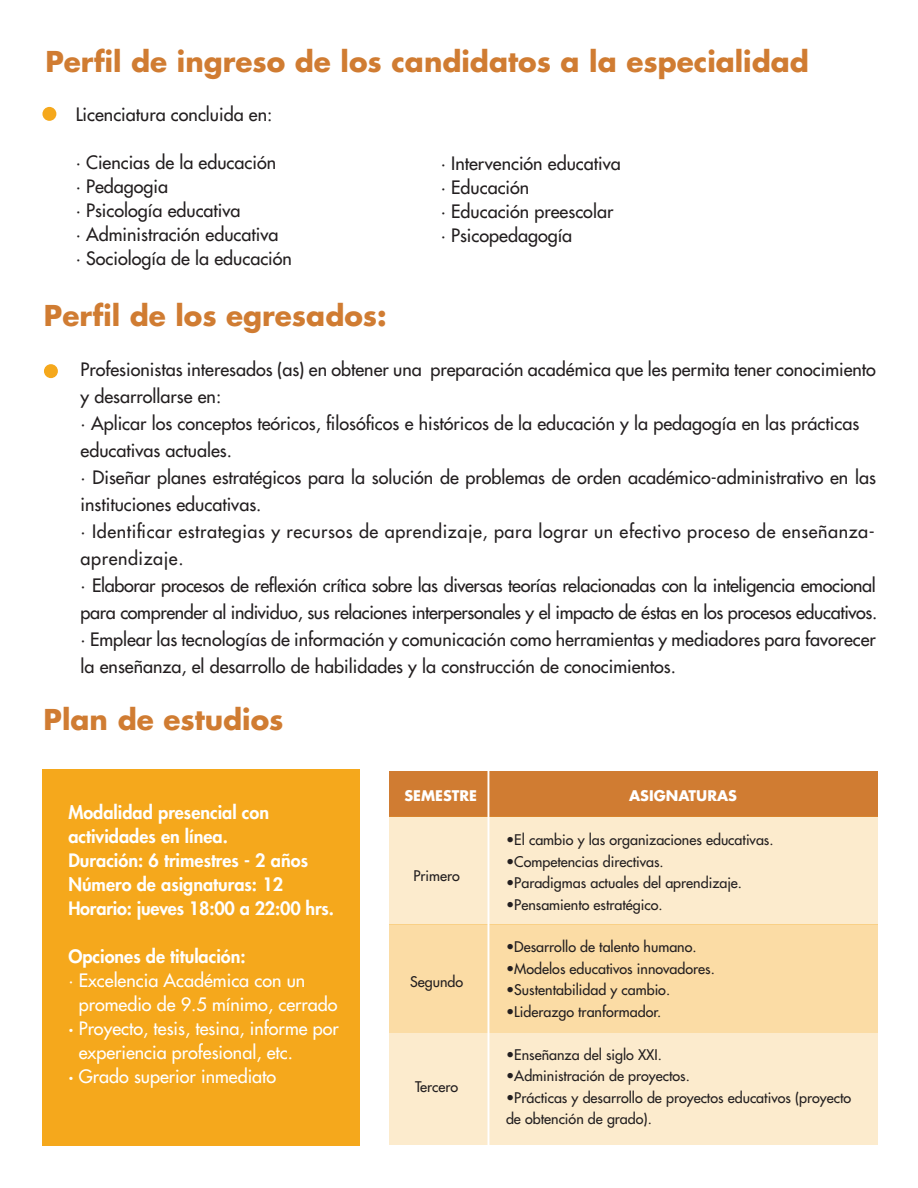
<style>
.page{position:relative;width:918px;height:1188px;background:#fff}
.page>*{position:absolute;margin:0;border:0;box-sizing:border-box;transform-origin:0 0}
.t1{font:700 27.9px "Futura Std";color:#d07c32}
.t2{font:500 18px/27px "Futura Std";color:#231f20}
.t3{font:800 18px/24px "Futura Std";color:#fff}
.t4{font:500 18px "Futura Std";color:#fff}
.t5{font:500 14.25px/21.5px "Futura Std";color:#231f20}
.t6{font:700 14.25px "Futura Std";color:#fff}
.s1{font-weight:800}
</style>
<div class="page">
<div style="left:42px;top:107px;width:14px;height:14px;background:#f5a81c;border-radius:50%"></div>
<div style="left:389px;top:771px;width:489px;height:46px;background:#d07c32"></div>
<div style="left:389px;top:817px;width:489px;height:108px;background:#fcebcd"></div>
<div style="left:389px;top:925px;width:489px;height:108px;background:#fbdca5"></div>
<div style="left:389px;top:1033px;width:489px;height:112px;background:#fcebcd"></div>
<hr style="left:488px;top:769px;width:1px;height:419px;background:#fff">
<div style="left:42px;top:769px;width:318px;height:376px;background:#f5a81c"></div>
<div style="left:44px;top:364px;width:14px;height:14px;background:#f5a81c;border-radius:50%"></div>
<h1 class="t1" style="left:45px;top:43px;width:765px">Perfil de ingreso de los candidatos a la especialidad</h1>
<p class="t2" style="left:76px;top:101px;width:198px">Licenciatura concluida en:</p>
<p class="t2" style="left:76px;top:150px;width:218px;line-height:24px">· Ciencias de la educación<br>· Pedagogia<br>· Psicología educativa<br>· Administración educativa<br>· Sociología de la educación</p>
<p class="t2" style="left:441px;top:151px;width:182px;line-height:24px">· Intervención educativa · Educación<br>· Educación preescolar · Psicopedagogía</p>
<h1 class="t1" style="left:44px;top:297px;width:344px">Perfil de los egresados:</h1>
<p class="t2" style="left:81px;top:356px;width:798px">Profesionistas interesados (as) en obtener una preparación académica que les permita tener conocimiento y desarrollarse en:<br>· Aplicar los conceptos teóricos, filosóficos e históricos de la educación y la pedagogía en las prácticas educativas actuales.<br>· Diseñar planes estratégicos para la solución de problemas de orden académico-administrativo en las instituciones educativas.<br>· Identificar estrategias y recursos de aprendizaje, para lograr un efectivo proceso de enseñanza&shy;aprendizaje.<br>· Elaborar procesos de reflexión crítica sobre las diversas teorías relacionadas con la inteligencia emocional para comprender al individuo, sus relaciones interpersonales y el impacto de éstas en los procesos educativos. · Emplear las tecnologías de información y comunicación como herramientas y mediadores para favorecer la enseñanza, el desarrollo de habilidades y la construcción de conocimientos.</p>
<h1 class="t1" style="left:44px;top:701px;width:241px">Plan de estudios</h1>
<p class="t3" style="left:68px;top:801px;width:267px">Modalidad presencial con actividades en línea.<br>Duración: 6 trimestres - 2 años<br>Número de asignaturas: 12<br>Horario: jueves 18:00 a 22:00 hrs.</p>
<p class="t3" style="left:68px;top:945px;width:179px">Opciones de titulación:</p>
<p class="t4" style="left:68px;top:969px;width:239px">· Excelencia Académica con un</p>
<p class="t4" style="left:79px;top:993px;width:260px">promedio de 9.5 mínimo, cerrado</p>
<p class="t4" style="left:68px;top:1017px;width:272px"><span class="s1">·</span> Proyecto, tesis, tesina, informe por</p>
<p class="t4" style="left:79px;top:1041px;width:216px">experiencia profesional, etc.</p>
<p class="t4" style="left:68px;top:1065px;width:209px"><span class="s1">·</span> Grado superior inmediato</p>
<p class="t6" style="left:404px;top:786px;width:74px">SEMESTRE</p>
<p class="t6" style="left:629px;top:786px;width:110px">ASIGNATURAS</p>
<p class="t5" style="left:414px;top:865px;width:48px">Primero</p>
<p class="t5" style="left:410px;top:971px;width:55px">Segundo</p>
<p class="t5" style="left:415px;top:1076px;width:45px">Tercero</p>
<p class="t5" style="left:506px;top:829px;width:269px">•El cambio y las organizaciones educativas.</p>
<p class="t5" style="left:506px;top:851px;width:159px">•Competencias directivas.</p>
<p class="t5" style="left:506px;top:872px;width:238px">•Paradigmas actuales del aprendizaje.</p>
<p class="t5" style="left:506px;top:894px;width:158px">•Pensamiento estratégico.</p>
<p class="t5" style="left:506px;top:936px;width:192px">•Desarrollo de talento humano.</p>
<p class="t5" style="left:506px;top:958px;width:210px">•Modelos educativos innovadores.</p>
<p class="t5" style="left:506px;top:979px;width:166px">•Sustentabilidad y cambio.</p>
<p class="t5" style="left:506px;top:1001px;width:157px">•Liderazgo tranformador.</p>
<p class="t5" style="left:506px;top:1044px;width:157px">•Enseñanza del siglo XXI.</p>
<p class="t5" style="left:506px;top:1065px;width:185px">•Administración de proyectos.</p>
<p class="t5" style="left:506px;top:1087px;width:347px">•Prácticas y desarrollo de proyectos educativos (proyecto de obtención de grado).</p>
</div>
